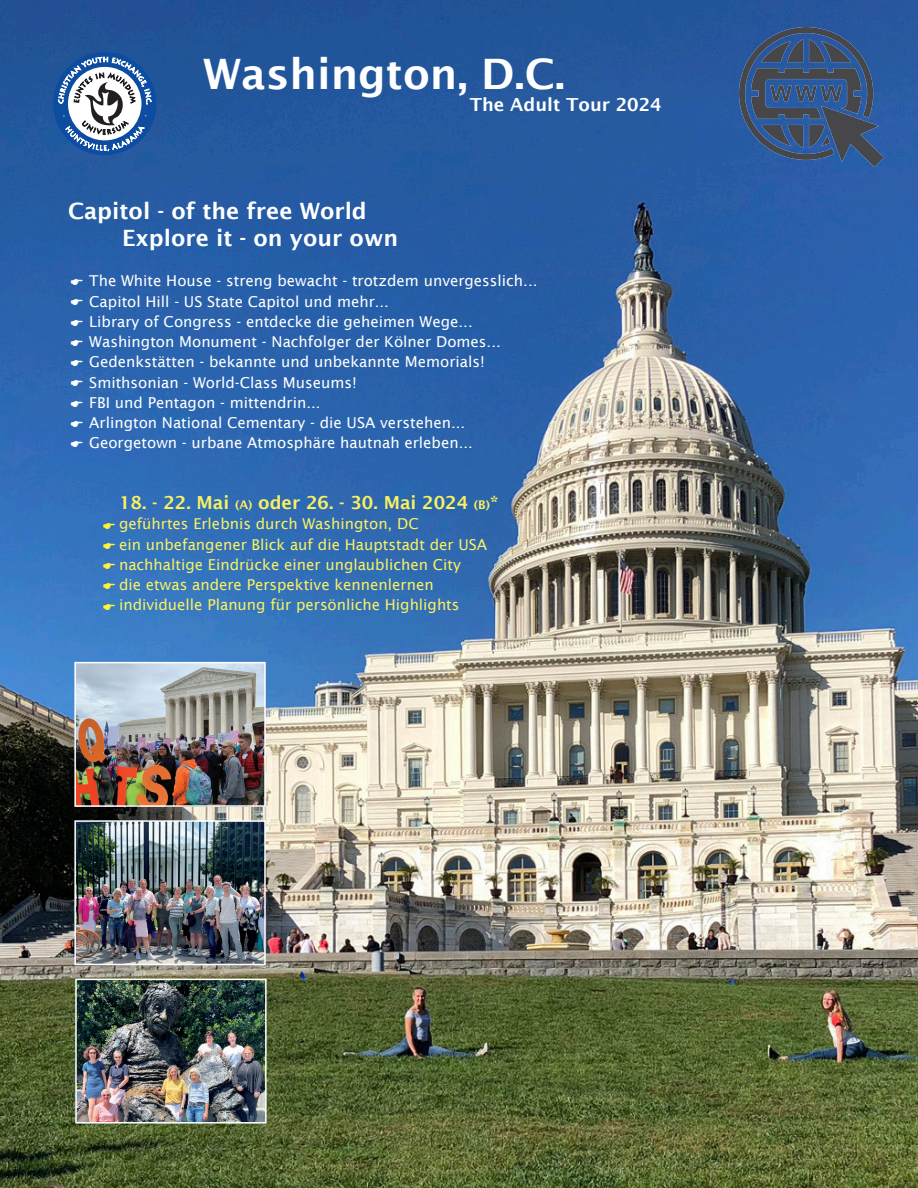
<style>
.page{position:relative;width:918px;height:1188px;background:#fff}
.page>*{position:absolute;margin:0;border:0;box-sizing:border-box;transform-origin:0 0}
.t1{font:600 42px "Lucida Sans";color:#fff}
.t2{font:600 22.5px "Lucida Sans";color:#fff}
.t3{font:600 18px "Lucida Sans";color:#f9f161}
.t4{font:600 18px "Lucida Sans";color:#fff}
.t5{font:15px "Lucida Sans";color:#fff}
.t6{font:15px "Lucida Sans";color:#f9f161}
.s1{font-size:12px}
</style>
<div class="page">
<img style="left:0;top:0;width:918px;height:1188px">
<div style="left:53px;top:52px;width:103px;height:103px;background:#0d4da1;border-radius:50%"></div>
<svg style="left:58px;top:57px;width:94px;height:94px"></svg>
<img style="left:77px;top:665px;width:186px;height:139px">
<div style="left:74px;top:662px;width:192px;height:145px;border:2px solid #fff"></div>
<img style="left:77px;top:823px;width:186px;height:139px">
<div style="left:74px;top:820px;width:192px;height:145px;border:2px solid #fff"></div>
<img style="left:740px;top:27px;width:143px;height:140px">
<img style="left:78px;top:982px;width:186px;height:139px">
<div style="left:75px;top:979px;width:192px;height:145px;border:2px solid #fff"></div>
<svg style="left:71px;top:279px;width:12px;height:6px"></svg>
<svg style="left:71px;top:299px;width:12px;height:6px"></svg>
<svg style="left:71px;top:319px;width:12px;height:7px"></svg>
<svg style="left:71px;top:340px;width:12px;height:6px"></svg>
<svg style="left:71px;top:360px;width:12px;height:6px"></svg>
<svg style="left:71px;top:380px;width:12px;height:6px"></svg>
<svg style="left:71px;top:400px;width:12px;height:7px"></svg>
<svg style="left:71px;top:421px;width:12px;height:6px"></svg>
<svg style="left:71px;top:441px;width:12px;height:6px"></svg>
<svg style="left:103px;top:522px;width:12px;height:7px"></svg>
<svg style="left:103px;top:543px;width:12px;height:6px"></svg>
<svg style="left:103px;top:563px;width:12px;height:6px"></svg>
<svg style="left:103px;top:583px;width:12px;height:6px"></svg>
<svg style="left:103px;top:603px;width:12px;height:7px"></svg>
<p class="t1" style="left:203px;top:50px;width:364px">Washington, D.C.</p>
<p class="t4" style="left:470px;top:94px;width:194px">The Adult Tour 2024</p>
<p class="t2" style="left:68px;top:198px;width:300px">Capitol - of the free World</p>
<p class="t2" style="left:122px;top:225px;width:278px">Explore it - on your own</p>
<p class="t5" style="left:89px;top:272px;width:450px">The White House - streng bewacht - trotzdem unvergesslich...</p>
<p class="t5" style="left:89px;top:293px;width:301px">Capitol Hill - US State Capitol und mehr...</p>
<p class="t5" style="left:89px;top:313px;width:385px">Library of Congress - entdecke die geheimen Wege...</p>
<p class="t5" style="left:89px;top:333px;width:413px">Washington Monument - Nachfolger der Kölner Domes...</p>
<p class="t5" style="left:89px;top:353px;width:397px">Gedenkstätten - bekannte und unbekannte Memorials!</p>
<p class="t5" style="left:89px;top:374px;width:269px">Smithsonian - World-Class Museums!</p>
<p class="t5" style="left:89px;top:394px;width:233px">FBI und Pentagon - mittendrin...</p>
<p class="t5" style="left:89px;top:414px;width:378px">Arlington National Cementary - die USA verstehen...</p>
<p class="t5" style="left:89px;top:434px;width:385px">Georgetown - urbane Atmosphäre hautnah erleben...</p>
<p class="t3" style="left:119px;top:492px;width:381px">18. - 22. Mai <span class="s1">(A)</span> oder 26. - 30. Mai 2024 <span class="s1">(B)</span>*</p>
<p class="t6" style="left:119px;top:515px;width:301px">geführtes Erlebnis durch Washington, DC</p>
<p class="t6" style="left:119px;top:536px;width:370px">ein unbefangener Blick auf die Hauptstadt der USA</p>
<p class="t6" style="left:119px;top:556px;width:343px">nachhaltige Eindrücke einer unglaublichen City</p>
<p class="t6" style="left:119px;top:576px;width:316px">die etwas andere Perspektive kennenlernen</p>
<p class="t6" style="left:119px;top:596px;width:342px">individuelle Planung für persönliche Highlights</p>
</div>
